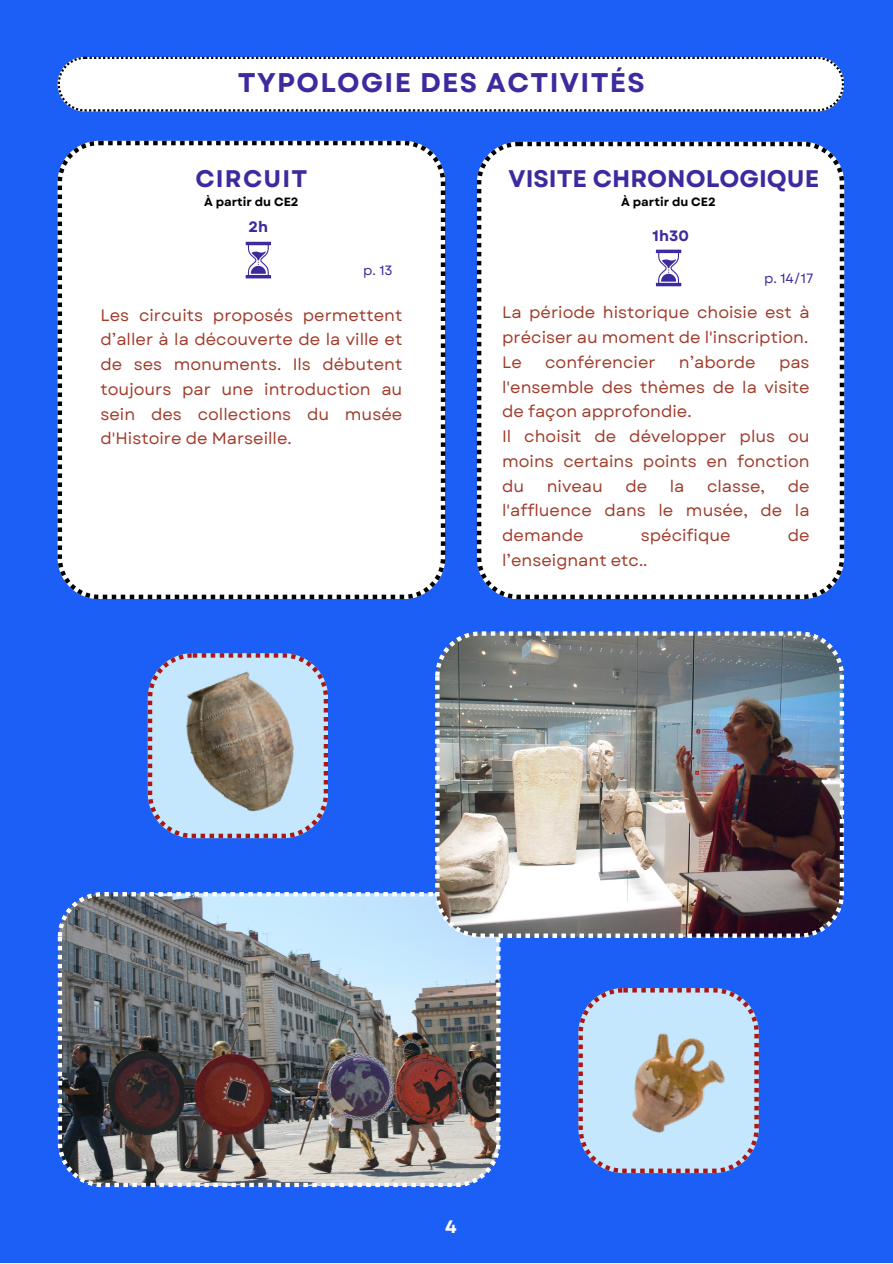
<style>
.page{position:relative;width:893px;height:1264px;background:#fff}
.page>*{position:absolute;margin:0;border:0;box-sizing:border-box;transform-origin:0 0}
.t1{font:700 27px "Garet";letter-spacing:.05em;color:#3b2b9f}
.t2{font:700 24px "Garet";color:#3b2b9f}
.t3{font:700 24px "Garet";letter-spacing:.05em;color:#3b2b9f}
.t4{font:700 18px "Garet";color:#fff}
.t5{font:16.5px/24.8px "Garet";color:#9f3c2b;text-align:justify}
.t6{font:700 15px "Garet";color:#3b2b9f}
.t7{font:13.5px "Garet";color:#3b2b9f}
.t8{font:700 12px "Garet";color:#000}
</style>
<div class="page">
<div style="left:0;top:0;width:892px;height:1262px;background:#1b5ff6"></div>
<div style="left:477px;top:142px;width:367px;height:457px;background:#fff"></div>
<div style="left:58px;top:141px;width:387px;height:458px;background:#fff"></div>
<svg style="left:246px;top:242px;width:25px;height:36px"></svg>
<svg style="left:656px;top:250px;width:25px;height:36px"></svg>
<svg style="left:58px;top:57px;width:785px;height:54px;background:#f2f3f5"></svg>
<img style="left:58px;top:892px;width:442px;height:295px">
<img style="left:435px;top:631px;width:409px;height:307px">
<svg style="left:148px;top:671px;width:145px;height:167px"></svg>
<img style="left:157px;top:653px;width:171px;height:184px">
<svg style="left:578px;top:988px;width:180px;height:185px"></svg>
<img style="left:589px;top:998px;width:159px;height:167px">
<p class="t1" style="left:238px;top:63px;width:408px">TYPOLOGIE DES ACTIVITÉS</p>
<p class="t3" style="left:195px;top:161px;width:114px">CIRCUIT</p>
<p class="t8" style="left:204px;top:193px;width:96px">À partir du CE2</p>
<p class="t6" style="left:248px;top:216px;width:21px">2h</p>
<p class="t7" style="left:363px;top:260px;width:31px">p. 13</p>
<p class="t5" style="left:100px;top:303px;width:303px">Les circuits proposés permettent d’aller à la découverte de la ville et de ses monuments. Ils débutent toujours par une introduction au sein des collections du musée d'Histoire de Marseille.</p>
<p class="t2" style="left:508px;top:161px;width:312px">VISITE CHRONOLOGIQUE</p>
<p class="t6" style="left:652px;top:224px;width:38px">1h30</p>
<p class="t8" style="left:621px;top:193px;width:96px">À partir du CE2</p>
<p class="t7" style="left:764px;top:268px;width:51px">p. 14/17</p>
<p class="t5" style="left:502px;top:300px;width:309px">La période historique choisie est à préciser au moment de l'inscription.</p>
<p class="t5" style="left:502px;top:350px;width:21px">Le</p>
<p class="t5" style="left:545px;top:350px;width:112px">conférencier</p>
<p class="t5" style="left:679px;top:350px;width:78px">n’aborde</p>
<p class="t5" style="left:502px;top:350px;width:309px;text-indent:277px">pas l'ensemble des thèmes de la visite de façon approfondie.</p>
<p class="t5" style="left:502px;top:424px;width:309px">Il choisit de développer plus ou moins certains points en fonction du</p>
<p class="t5" style="left:502px;top:473px;width:309px;text-indent:285px">de l'affluence dans le musée, de la demande</p>
<p class="t5" style="left:546px;top:473px;width:58px">niveau</p>
<p class="t5" style="left:625px;top:473px;width:23px">de</p>
<p class="t5" style="left:669px;top:473px;width:16px">la</p>
<p class="t5" style="left:707px;top:473px;width:60px">classe,</p>
<p class="t5" style="left:640px;top:523px;width:91px">spécifique</p>
<p class="t5" style="left:787px;top:523px;width:23px">de</p>
<p class="t5" style="left:502px;top:548px;width:147px">l’enseignant etc..</p>
<p class="t4" style="left:445px;top:1213px;width:13px">4</p>
</div>
